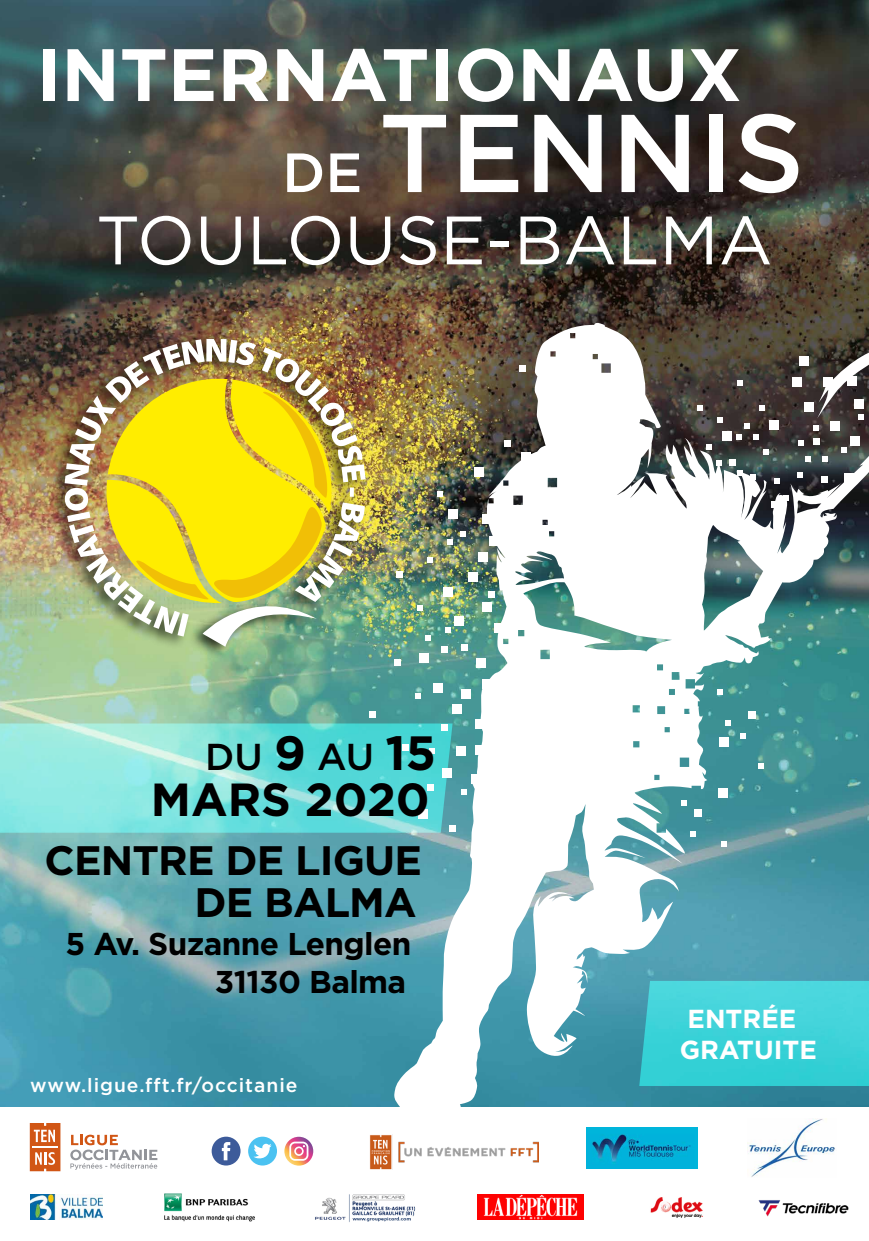
<style>
.page{position:relative;width:869px;height:1241px;background:#fff}
.page>*{position:absolute;margin:0;border:0;box-sizing:border-box;transform-origin:0 0}
.t1{font:500 110.25px "Gotham";color:#fff}
.t2{font:700 74.02px "Gotham";color:#fff}
.t3{font:68.25px "Gotham";color:#fff}
.t4{font:700 46.38px "Gotham";color:#000}
.t5{font:700 41.12px/41.9px "Gotham";letter-spacing:-.02em;color:#000;text-align:right}
.t6{font:500 37.45px "Gotham";color:#000}
.t7{font:700 31.5px/37.8px "Gotham";letter-spacing:-.02em;color:#000;text-align:right}
.t8{font:700 26.07px/31.2px "Gotham";color:#fff}
.t9{font:500 19.25px "Gotham";letter-spacing:.05em;color:#fff}
.s1{font-size:55.12px}
.s2{font-weight:700;font-size:48.04px}
</style>
<div class="page">
<img style="left:0;top:0;width:868px;height:1106px">
<img style="left:393px;top:322px;width:475px;height:785px">
<div style="left:803px;top:402px;width:9px;height:10px;background:#fff"></div>
<div style="left:829px;top:421px;width:9px;height:9px;background:#fff"></div>
<div style="left:791px;top:378px;width:10px;height:9px;background:#fff"></div>
<div style="left:769px;top:420px;width:9px;height:9px;background:#fff"></div>
<div style="left:494px;top:623px;width:9px;height:10px;background:#fff"></div>
<div style="left:482px;top:602px;width:9px;height:9px;background:#fff"></div>
<div style="left:468px;top:572px;width:9px;height:9px;background:#fff"></div>
<div style="left:433px;top:683px;width:10px;height:10px;background:#fff"></div>
<div style="left:419px;top:653px;width:10px;height:9px;background:#fff"></div>
<div style="left:475px;top:719px;width:9px;height:9px;background:#fff"></div>
<div style="left:461px;top:689px;width:9px;height:9px;background:#fff"></div>
<div style="left:474px;top:467px;width:10px;height:9px;background:#fff"></div>
<div style="left:504px;top:440px;width:6px;height:7px;background:#fff"></div>
<div style="left:441px;top:646px;width:6px;height:7px;background:#fff"></div>
<svg style="left:369px;top:711px;width:6px;height:6px"></svg>
<svg style="left:452px;top:825px;width:3px;height:6px"></svg>
<div style="left:488px;top:591px;width:6px;height:7px;background:#fff"></div>
<svg style="left:813px;top:438px;width:6px;height:6px"></svg>
<svg style="left:821px;top:476px;width:6px;height:6px"></svg>
<svg style="left:396px;top:571px;width:6px;height:6px"></svg>
<div style="left:461px;top:644px;width:7px;height:6px;background:#fff"></div>
<div style="left:478px;top:552px;width:10px;height:9px;background:#fff"></div>
<div style="left:448px;top:509px;width:10px;height:9px;background:#fff"></div>
<div style="left:454px;top:616px;width:10px;height:9px;background:#fff"></div>
<div style="left:482px;top:514px;width:9px;height:9px;background:#fff"></div>
<div style="left:489px;top:536px;width:9px;height:9px;background:#fff"></div>
<div style="left:521px;top:452px;width:9px;height:9px;background:#fff"></div>
<div style="left:482px;top:679px;width:9px;height:9px;background:#fff"></div>
<div style="left:822px;top:378px;width:10px;height:9px;background:#fff"></div>
<div style="left:843px;top:473px;width:10px;height:9px;background:#fff"></div>
<div style="left:847px;top:376px;width:9px;height:9px;background:#fff"></div>
<div style="left:799px;top:356px;width:9px;height:10px;background:#fff"></div>
<svg style="left:744px;top:423px;width:5px;height:5px"></svg>
<svg style="left:759px;top:405px;width:5px;height:5px"></svg>
<svg style="left:737px;top:380px;width:5px;height:6px"></svg>
<svg style="left:697px;top:405px;width:5px;height:6px"></svg>
<svg style="left:762px;top:449px;width:6px;height:5px"></svg>
<svg style="left:750px;top:474px;width:5px;height:5px"></svg>
<svg style="left:729px;top:459px;width:13px;height:16px"></svg>
<svg style="left:771px;top:495px;width:17px;height:12px"></svg>
<svg style="left:460px;top:531px;width:6px;height:5px"></svg>
<svg style="left:774px;top:478px;width:5px;height:6px"></svg>
<svg style="left:796px;top:472px;width:5px;height:5px"></svg>
<svg style="left:437px;top:491px;width:5px;height:5px"></svg>
<svg style="left:447px;top:539px;width:5px;height:5px"></svg>
<svg style="left:427px;top:557px;width:5px;height:5px"></svg>
<svg style="left:417px;top:605px;width:5px;height:5px"></svg>
<div style="left:476px;top:658px;width:9px;height:10px;background:#fff"></div>
<div style="left:394px;top:659px;width:6px;height:7px;background:#fff"></div>
<div style="left:442px;top:587px;width:10px;height:10px;background:#fff"></div>
<div style="left:452px;top:704px;width:10px;height:9px;background:#fff"></div>
<svg style="left:445px;top:627px;width:5px;height:5px"></svg>
<svg style="left:425px;top:635px;width:6px;height:5px"></svg>
<div style="left:719px;top:737px;width:9px;height:10px;background:#fff"></div>
<svg style="left:716px;top:689px;width:5px;height:5px"></svg>
<svg style="left:725px;top:719px;width:5px;height:6px"></svg>
<div style="left:718px;top:788px;width:9px;height:9px;background:#fff"></div>
<svg style="left:740px;top:732px;width:5px;height:6px"></svg>
<svg style="left:758px;top:763px;width:5px;height:5px"></svg>
<svg style="left:721px;top:841px;width:5px;height:5px"></svg>
<svg style="left:681px;top:800px;width:5px;height:5px"></svg>
<svg style="left:689px;top:831px;width:6px;height:5px"></svg>
<div style="left:747px;top:711px;width:8px;height:8px;background:#fff"></div>
<div style="left:693px;top:808px;width:8px;height:8px;background:#fff"></div>
<div style="left:850px;top:436px;width:9px;height:9px;background:#fff"></div>
<svg style="left:813px;top:425px;width:5px;height:5px"></svg>
<svg style="left:841px;top:447px;width:5px;height:6px"></svg>
<svg style="left:821px;top:456px;width:5px;height:5px"></svg>
<div style="left:854px;top:399px;width:9px;height:10px;background:#fff"></div>
<svg style="left:858px;top:414px;width:5px;height:5px"></svg>
<svg style="left:415px;top:693px;width:5px;height:5px"></svg>
<div style="left:456px;top:746px;width:9px;height:9px;background:#fff"></div>
<div style="left:471px;top:774px;width:10px;height:9px;background:#fff"></div>
<div style="left:474px;top:745px;width:10px;height:9px;background:#fff"></div>
<svg style="left:461px;top:789px;width:5px;height:5px"></svg>
<svg style="left:804px;top:456px;width:6px;height:5px"></svg>
<svg style="left:717px;top:417px;width:5px;height:6px"></svg>
<svg style="left:752px;top:434px;width:6px;height:5px"></svg>
<div style="left:722px;top:431px;width:9px;height:9px;background:#fff"></div>
<svg style="left:715px;top:460px;width:6px;height:5px"></svg>
<svg style="left:705px;top:444px;width:6px;height:6px"></svg>
<svg style="left:736px;top:434px;width:5px;height:5px"></svg>
<svg style="left:798px;top:440px;width:5px;height:6px"></svg>
<div style="left:518px;top:365px;width:7px;height:6px;background:#fff"></div>
<div style="left:48px;top:332px;width:320px;height:327px;background:#000;opacity:.75"></div>
<img style="left:64px;top:339px;width:301px;height:307px">
<svg style="left:639px;top:980px;width:229px;height:105px;background:#3dd0d7"></svg>
<img style="left:477px;top:1194px;width:106px;height:24px">
<img style="left:315px;top:1194px;width:101px;height:28px">
<img style="left:164px;top:1193px;width:91px;height:29px">
<img style="left:31px;top:1194px;width:71px;height:24px">
<img style="left:369px;top:1134px;width:169px;height:35px">
<img style="left:758px;top:1200px;width:91px;height:17px">
<img style="left:747px;top:1118px;width:88px;height:59px">
<div style="left:211px;top:1136px;width:29px;height:29px;background:#3d5b9a;border-radius:50%"></div>
<svg style="left:222px;top:1142px;width:8px;height:18px"></svg>
<svg style="left:284px;top:1136px;width:29px;height:29px"></svg>
<svg style="left:289px;top:1141px;width:19px;height:19px"></svg>
<div style="left:248px;top:1136px;width:29px;height:29px;background:#4bc2f1;border-radius:50%"></div>
<svg style="left:253px;top:1143px;width:18px;height:16px"></svg>
<svg style="left:29px;top:1123px;width:32px;height:49px;background:#dd8353"></svg>
<svg style="left:70px;top:1134px;width:87px;height:35px"></svg>
<img style="left:650px;top:1197px;width:53px;height:21px">
<img style="left:586px;top:1127px;width:111px;height:40px">
<svg style="left:0;top:723px;width:452px;height:109px;background:#7ae1dc"></svg>
<h2 class="t2" style="left:36px;top:26px;width:706px">INTERNATIONAUX</h2>
<h1 class="t1" style="left:282px;top:81px;width:523px"><span class="s1">DE</span> TENNIS</h1>
<h3 class="t3" style="left:96px;top:196px;width:677px">TOULOUSE-BALMA</h3>
<p class="t6" style="left:205px;top:732px;width:232px">DU <span class="s2">9</span> AU <span class="s2">15</span></p>
<h3 class="t4" style="left:151px;top:768px;width:280px">MARS 2020</h3>
<h3 class="t5" style="left:45px;top:839px;width:379px">CENTRE DE LIGUE<br>DE BALMA</h3>
<p class="t7" style="left:65px;top:924px;width:347px">5 Av. Suzanne Lenglen<br>31130 Balma</p>
<p class="t9" style="left:30px;top:1072px;width:268px">www.ligue.fft.fr/occitanie</p>
<p class="t8" style="left:679px;top:1002px;width:139px">ENTRÉE<br>GRATUITE</p>
</div>
